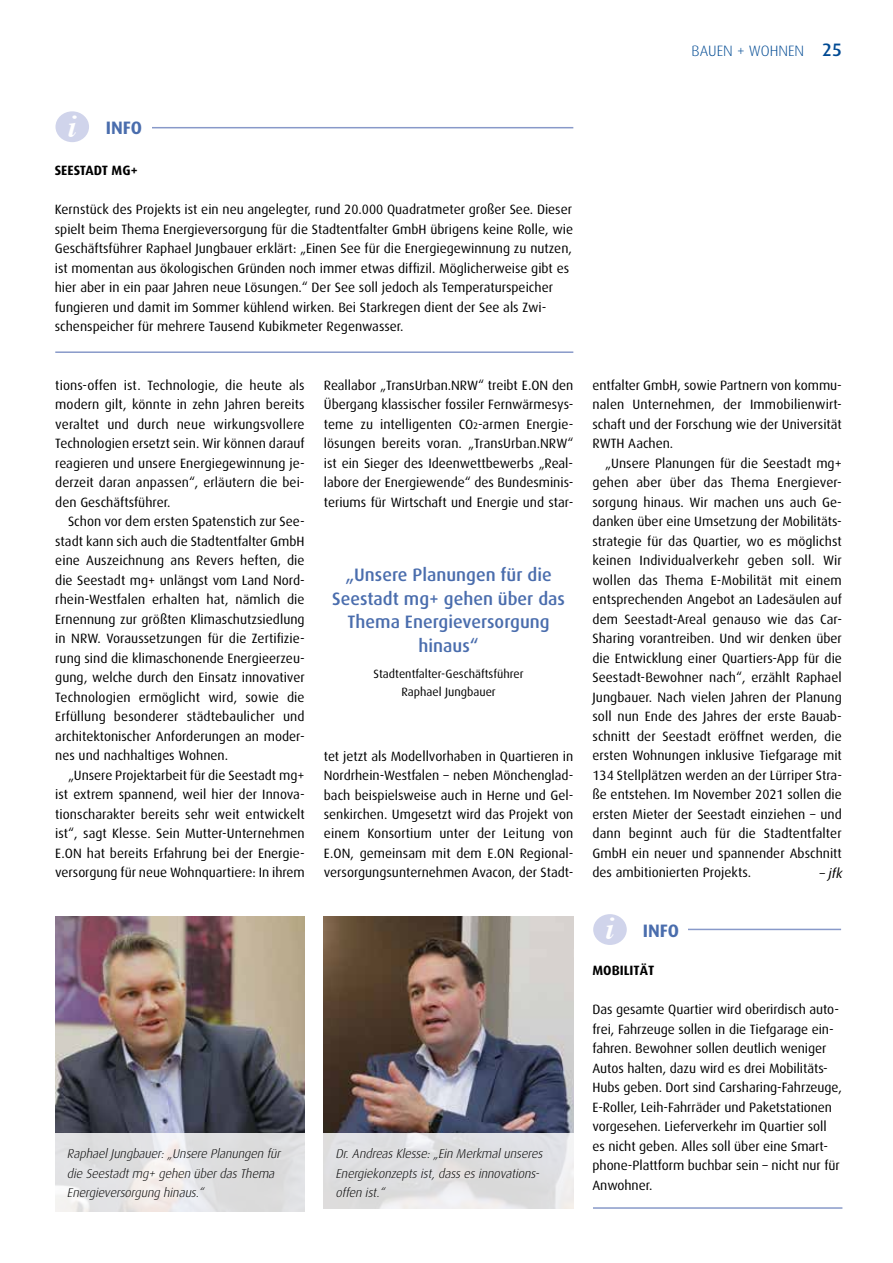
<style>
.page{position:relative;width:893px;height:1263px;background:#fff}
.page>*{position:absolute;margin:0;border:0;box-sizing:border-box;transform-origin:0 0}
.t1{font:500 18px/23.4px "Dax";color:#4a6dad;text-align:center}
.t2{font:700 18px "Dax";color:#4a6dad}
.t3{font:300 15px "Dax";color:#004a93}
.t4{font:13.5px/19.5px "Dax";color:#000}
.t5{font:700 13.5px "Dax";color:#000}
.t6{font:italic 13.5px "Dax";color:#000}
.t7{font:italic 300 12.75px/19.5px "Dax";color:#000}
.t8{font:12px/18px "Dax";color:#000;text-align:center}
.s1{font-weight:500;font-size:18px}
.s2{font-family:"Times";font-style:italic;font-size:31.35px;color:#fff}
.s3{font-size:9.45px}
</style>
<div class="page">
<hr style="left:672px;top:929px;width:169px;height:1px;background:#8899c9">
<hr style="left:593px;top:1207px;width:249px;height:2px;background:#8899c9">
<div style="left:594px;top:910px;width:94px;height:39px;background:#fff"></div>
<div style="left:593px;top:914px;width:34px;height:31px;background:#d0d4eb;border-radius:50%"></div>
<hr style="left:134px;top:127px;width:439px;height:1px;background:#8899c9">
<hr style="left:55px;top:351px;width:518px;height:2px;background:#8899c9">
<div style="left:57px;top:108px;width:94px;height:39px;background:#fff"></div>
<div style="left:55px;top:111px;width:34px;height:31px;background:#d0d4eb;border-radius:50%"></div>
<img style="left:55px;top:916px;width:250px;height:218px">
<img style="left:324px;top:916px;width:249px;height:218px">
<svg style="left:55px;top:1134px;width:250px;height:78px;background:#e3e2e3"></svg>
<svg style="left:323px;top:1134px;width:250px;height:75px;background:#e0e0e2"></svg>
<p class="t3" style="left:691px;top:43px;width:152px">BAUEN + WOHNEN <span class="s1">25</span></p>
<h1 class="t2" style="left:68px;top:118px;width:76px"><span class="s2">i</span> INFO</h1>
<p class="t5" style="left:55px;top:163px;width:85px">SEESTADT MG+</p>
<p class="t4" style="left:55px;top:200px;width:520px">Kernstück des Projekts ist ein neu angelegter, rund 20.000 Quadratmeter großer See. Dieser spielt beim Thema Energieversorgung für die Stadtentfalter GmbH übrigens keine Rolle, wie Geschäftsführer Raphael Jungbauer erklärt: „Einen See für die Energiegewinnung zu nutzen, ist momentan aus ökologischen Gründen noch immer etwas diffizil. Möglicherweise gibt es hier aber in ein paar Jahren neue Lösungen.“ Der See soll jedoch als Temperaturspeicher fungieren und damit im Sommer kühlend wirken. Bei Starkregen dient der See als Zwi&shy;schenspeicher für mehrere Tausend Kubikmeter Regenwasser.</p>
<p class="t4" style="left:55px;top:376px;width:251px;text-align:justify">tions-offen ist. Technologie, die heute als modern gilt, könnte in zehn Jahren bereits veraltet und durch neue wirkungsvollere Technologien ersetzt sein. Wir können darauf reagieren und unsere Energiegewinnung je&shy;derzeit daran anpassen“, erläutern die bei&shy;den Geschäftsführer.</p>
<p class="t4" style="left:55px;top:512px;width:251px;text-align:justify;text-indent:13px">Schon vor dem ersten Spatenstich zur See&shy;stadt kann sich auch die Stadtentfalter GmbH eine Auszeichnung ans Revers heften, die die Seestadt mg+ unlängst vom Land Nord&shy;rhein-Westfalen erhalten hat, nämlich die Ernennung zur größten Klimaschutzsiedlung in NRW. Voraussetzungen für die Zertifizie&shy;rung sind die klimaschonende Energieerzeu&shy;gung, welche durch den Einsatz innovativer Technologien ermöglicht wird, sowie die Erfüllung besonderer städtebaulicher und architektonischer Anforderungen an moder&shy;nes und nachhaltiges Wohnen.</p>
<p class="t4" style="left:55px;top:766px;width:251px;text-indent:13px">„Unsere Projektarbeit für die Seestadt mg+ ist extrem spannend, weil hier der Innova&shy;tionscharakter bereits sehr weit entwickelt ist“, sagt Klesse. Sein Mutter-Unternehmen E.ON hat bereits Erfahrung bei der Energie&shy;versorgung für neue Wohnquartiere: In ihrem</p>
<p class="t4" style="left:324px;top:375px;width:251px">Reallabor „TransUrban.NRW“ treibt E.ON den Übergang klassischer fossiler Fernwärmesys&shy;teme zu intelligenten CO<span class="s3">2</span>-armen Energie&shy;lösungen bereits voran. „TransUrban.NRW“ ist ein Sieger des Ideenwettbewerbs „Real&shy;labore der Energiewende“ des Bundesminis&shy;teriums für Wirtschaft und Energie und star-</p>
<h1 class="t1" style="left:332px;top:564px;width:234px">„Unsere Planungen für die<br>Seestadt mg+ gehen über das<br>Thema Energieversorgung hinaus“</h1>
<p class="t8" style="left:374px;top:665px;width:151px">Stadtentfalter-Geschäftsführer<br>Raphael Jungbauer</p>
<p class="t4" style="left:324px;top:746px;width:251px;text-align:justify">tet jetzt als Modellvorhaben in Quartieren in Nordrhein-Westfalen – neben Mönchenglad&shy;bach beispielsweise auch in Herne und Gel&shy;senkirchen. Umgesetzt wird das Projekt von einem Konsortium unter der Leitung von E.ON, gemeinsam mit dem E.ON Regional&shy;versorgungsunternehmen Avacon, der Stadt-</p>
<p class="t7" style="left:67px;top:1144px;width:218px">RaphaelJungbauer:„Unsere Planungen für die Seestadtmg+ gehen überdasThema<br>Energieversorgung hinaus.“</p>
<p class="t7" style="left:336px;top:1144px;width:211px">Dr.AndreasKlesse:„Ein Merkmalunseres<br>Energiekonzeptsist,dassesinnovations&shy;offen ist.“</p>
<p class="t4" style="left:592px;top:376px;width:251px;text-align:justify">entfalter GmbH, sowie Partnern von kommu&shy;nalen Unternehmen, der Immobilienwirt&shy;schaft und der Forschung wie der Universität RWTH Aachen.</p>
<p class="t4" style="left:592px;top:454px;width:251px;text-indent:13px">„Unsere Planungen für die Seestadt mg+ gehen aber über das Thema Energiever&shy;sorgung hinaus. Wir machen uns auch Ge&shy;danken über eine Umsetzung der Mobilitäts&shy;strategie für das Quartier, wo es möglichst keinen Individualverkehr geben soll. Wir wollen das Thema E-Mobilität mit einem entsprechenden Angebot an Ladesäulen auf dem Seestadt-Areal genauso wie das Car-Sharing vorantreiben. Und wir denken über die Entwicklung einer Quartiers-App für die Seestadt-Bewohner nach“, erzählt Raphael Jungbauer. Nach vielen Jahren der Planung soll nun Ende des Jahres der erste Bauab&shy;schnitt der Seestadt eröffnet werden, die ersten Wohnungen inklusive Tiefgarage mit 134 Stellplätzen werden an der Lürriper Stra&shy;ße entstehen. Im November 2021 sollen die ersten Mieter der Seestadt einziehen – und dann beginnt auch für die Stadtentfalter GmbH ein neuer und spannender Abschnitt des ambitionierten Projekts.</p>
<p class="t6" style="left:819px;top:865px;width:28px">–jfk</p>
<h1 class="t2" style="left:605px;top:920px;width:75px"><span class="s2">i</span> INFO</h1>
<p class="t5" style="left:592px;top:963px;width:63px">MOBILITÄT</p>
<p class="t4" style="left:592px;top:1000px;width:251px">Das gesamte Quartier wird oberirdisch auto&shy;frei, Fahrzeuge sollen in die Tiefgarage ein&shy;fahren. Bewohner sollen deutlich weniger Autos halten, dazu wird es drei Mobilitäts-Hubs geben. Dort sind Carsharing-Fahrzeuge, E-Roller, Leih-Fahrräder und Paketstationen vorgesehen. Lieferverkehr im Quartier soll es nicht geben. Alles soll über eine Smart&shy;phone-Plattform buchbar sein – nicht nur für Anwohner.</p>
</div>
